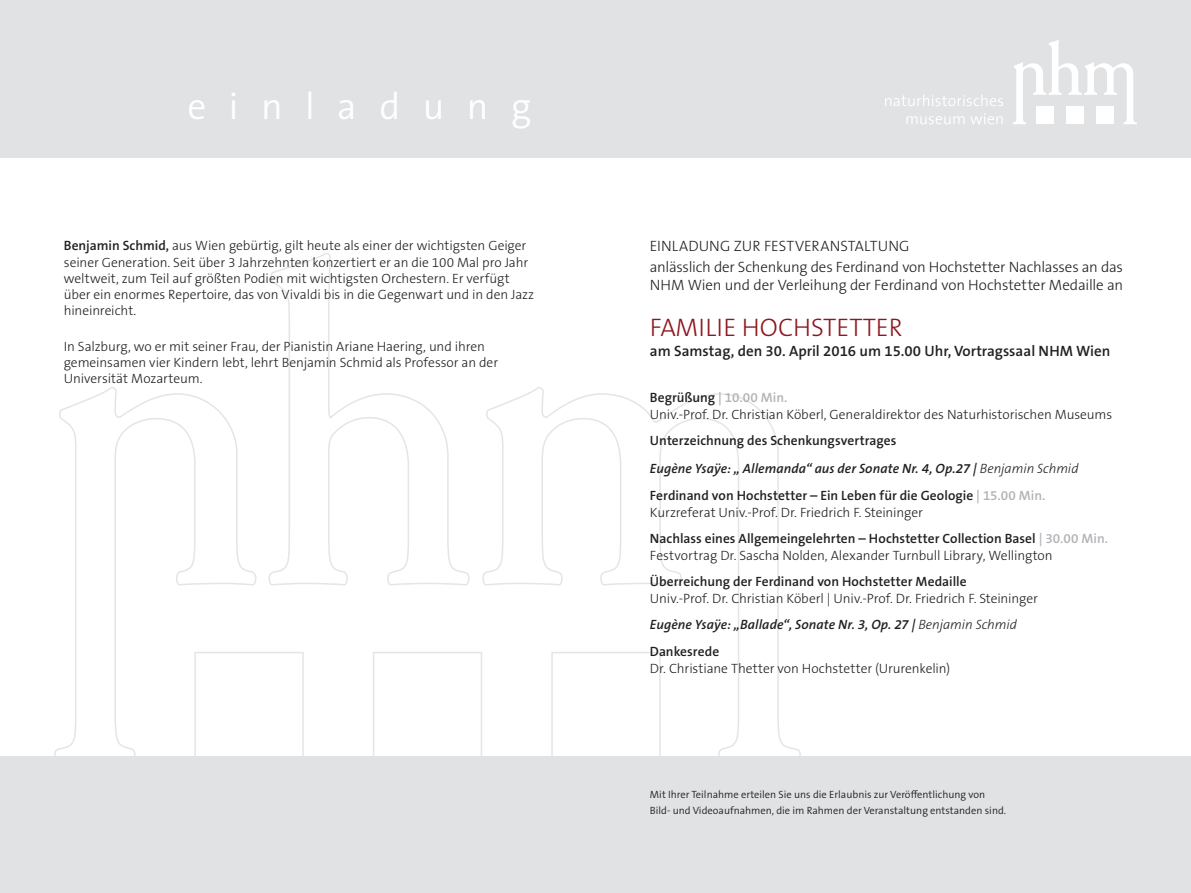
<style>
.page{position:relative;width:1191px;height:893px;background:#fff}
.page>*{position:absolute;margin:0;border:0;box-sizing:border-box;transform-origin:0 0}
.t1{font:300 37.5px "The Sans B W4";letter-spacing:.6em;color:#fff}
.t2{font:300 25.5px "The Sans B W3";color:#8f171e}
.t3{font:300 15px/20.1px "The Sans B W3";letter-spacing:-.01em;color:#231f20}
.t4{font:600 15px "The Sans B W6";color:#231f20}
.t5{font:300 13.5px/16.2px "The Sans B W3";letter-spacing:-.005em;color:#231f20}
.t6{font:600 13.5px/27.8px "The Sans B W6";color:#231f20}
.t7{font:italic 600 13.5px/27.8px "The Sans B W6";letter-spacing:.005em;color:#231f20}
.t8{font:600 13.5px "The Sans B W6";letter-spacing:-.005em;color:#b2b3b7}
.t9{font:300 10.5px/16.5px "The Sans B W4";color:#231f20}
.s1{font-family:"The Sans B W6";font-weight:600}
.s2{color:#231f20}
.s3{font-style:italic}
.s4{font-family:"The Sans B W3";font-weight:300;font-style:italic}
.s5{color:#b2b3b7}
.s6{font-family:"The Sans B W3";font-weight:300}
.s7{font-style:normal}
</style>
<div class="page">
<svg style="left:54px;top:253px;width:747px;height:504px"></svg>
<div style="left:0;top:0;width:1191px;height:157px;background:#e1e2e4"></div>
<svg style="left:885px;top:94px;width:118px;height:12px"></svg>
<svg style="left:906px;top:113px;width:96px;height:11px"></svg>
<svg style="left:1013px;top:40px;width:124px;height:84px"></svg>
<div style="left:0;top:757px;width:1191px;height:136px;background:#e1e2e4"></div>
<h1 class="t1" style="left:187px;top:82px;width:345px">einladung</h1>
<p class="t5" style="left:64px;top:238px;width:472px"><span class="s1">Benjamin Schmid,</span> aus Wien gebürtig, gilt heute als einer der wichtigsten Geiger seiner Generation. Seit über 3 Jahrzehnten konzertiert er an die 100 Mal pro Jahr weltweit, zum Teil auf größten Podien mit wichtigsten Orchestern. Er verfügt über ein enormes Repertoire, das von Vivaldi bis in die Gegenwart und in den Jazz hineinreicht.</p>
<p class="t5" style="left:64px;top:338px;width:436px">In Salzburg, wo er mit seiner Frau, der Pianistin Ariane Haering, und ihren gemeinsamen vier Kindern lebt, lehrt Benjamin Schmid als Professor an der<br>Universität Mozarteum.</p>
<p class="t3" style="left:650px;top:236px;width:474px">EINLADUNG ZUR FESTVERANSTALTUNG<br>anlässlich der Schenkung des Ferdinand von Hochstetter Nachlasses an das</p>
<p class="t3" style="left:650px;top:275px;width:475px">NHM Wien und der Verleihung der Ferdinand von Hochstetter Medaille an</p>
<h2 class="t2" style="left:650px;top:311px;width:254px">FAMILIE HOCHSTETTER</h2>
<p class="t4" style="left:650px;top:341px;width:462px">am Samstag, den 30. April 2016 um 15.00 Uhr, Vortragssaal NHM Wien</p>
<p class="t8" style="left:650px;top:389px;width:139px"><span class="s2">Begrüßung</span> | 10.00 Min.</p>
<p class="t5" style="left:650px;top:406px;width:464px">Univ.-Prof. Dr. Christian Köberl, Generaldirektor des Naturhistorischen Museums</p>
<p class="t6" style="left:650px;top:426px;width:430px">Unterzeichnung des Schenkungsvertrages<br><span class="s3">Eugène Ysaÿe: „ Allemanda“ aus der Sonate Nr. 4, Op.27 |</span> <span class="s4">Benjamin Schmid<br></span>Ferdinand von Hochstetter – Ein Leben für die Geologie <span class="s5">| 15.00 Min.</span></p>
<p class="t5" style="left:650px;top:505px;width:274px">Kurzreferat Univ.-Prof. Dr. Friedrich F. Steininger</p>
<p class="t6" style="left:650px;top:525px;width:460px">Nachlass eines Allgemeingelehrten – Hochstetter Collection Basel <span class="s5">| 30.00 Min.</span></p>
<p class="t5" style="left:650px;top:548px;width:404px">Festvortrag Dr. Sascha Nolden, Alexander Turnbull Library, Wellington</p>
<p class="t6" style="left:650px;top:567px;width:318px">Überreichung der Ferdinand von Hochstetter Medaille</p>
<p class="t5" style="left:650px;top:590px;width:389px">Univ.-Prof. Dr. Christian Köberl | Univ.-Prof. Dr. Friedrich F. Steininger</p>
<p class="t7" style="left:650px;top:610px;width:368px">Eugène Ysaÿe: „Ballade“, Sonate Nr. 3, Op. 27 | <span class="s6">Benjamin Schmid<br></span><span class="s7">Dankesrede</span></p>
<p class="t5" style="left:650px;top:661px;width:302px">Dr. Christiane Thetter von Hochstetter (Ururenkelin)</p>
<p class="t9" style="left:650px;top:786px;width:358px">Mit Ihrer Teilnahme erteilen Sie uns die Erlaubnis zur Veröffentlichung von<br>Bild- und Videoaufnahmen, die im Rahmen der Veranstaltung entstanden sind.</p>
</div>
